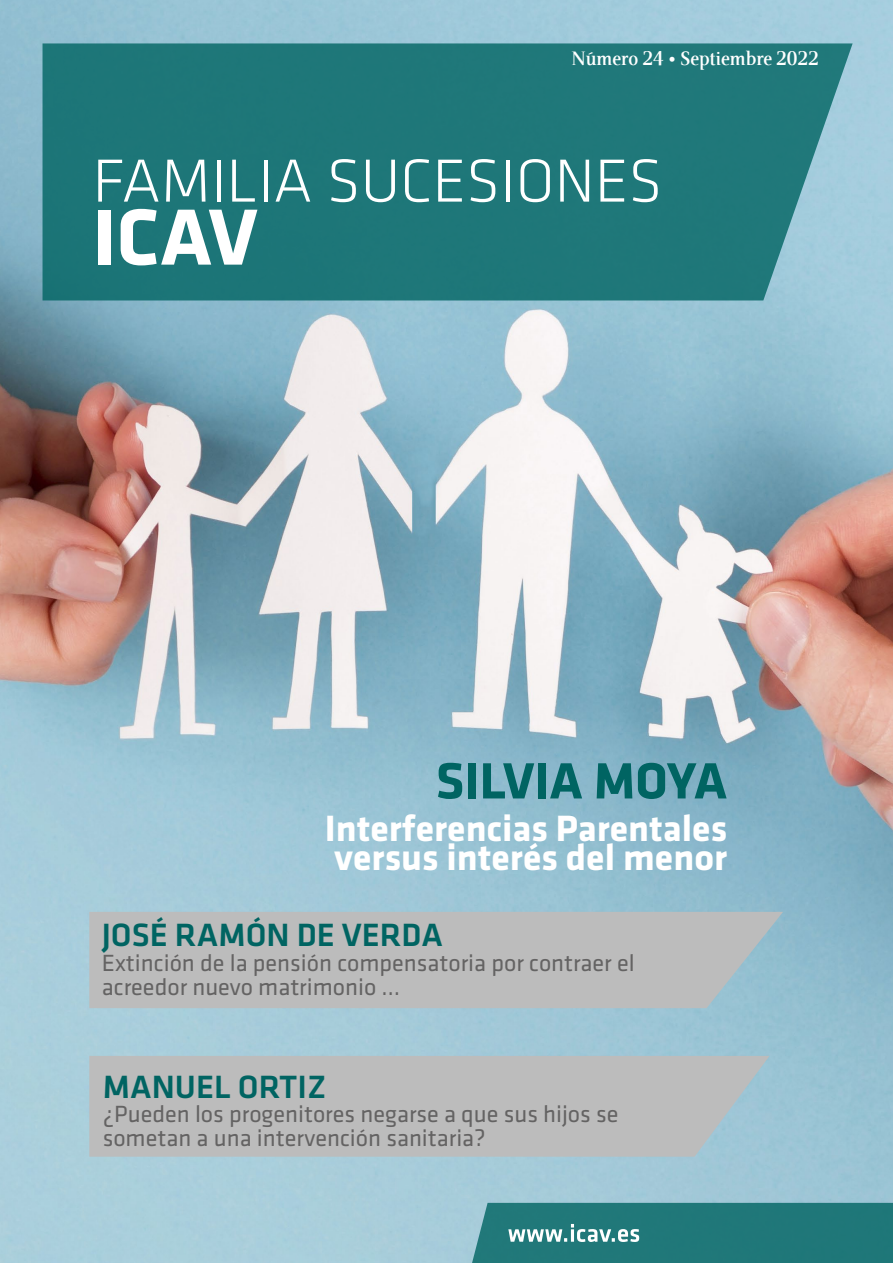
<style>
.page{position:relative;width:893px;height:1263px;background:#fff}
.page>*{position:absolute;margin:0;border:0;box-sizing:border-box;transform-origin:0 0}
.t1{font:700 82.5px "Klavika";color:#fff}
.t2{font:300 63px "Klavika";color:#fff}
.t3{font:700 52.8px "Klavika";color:#006462}
.t4{font:700 37.95px/28.5px "Klavika";color:#fff}
.t5{font:500 33.45px "Klavika";color:#006462}
.t6{font:24.3px/24.3px "Klavika";color:#646363}
.t7{font:600 19.5px "Veritas";color:#fff}
</style>
<div class="page">
<img style="left:0;top:0;width:893px;height:1263px">
<div style="left:43px;top:43px;width:810px;height:257px;background:#1e7779"></div>
<svg style="left:469px;top:1203px;width:424px;height:60px;background:#2a7e80"></svg>
<div style="left:89px;top:912px;width:694px;height:96px;background:#bcbcbc"></div>
<div style="left:89px;top:1056px;width:681px;height:101px;background:#bcbcbc"></div>
<p class="t7" style="left:571px;top:48px;width:249px">Número 24 • Septiembre 2022</p>
<h2 class="t2" style="left:93px;top:146px;width:571px">FAMILIA SUCESIONES</h2>
<h1 class="t1" style="left:93px;top:192px;width:166px">ICAV</h1>
<h3 class="t3" style="left:436px;top:752px;width:293px">SILVIA MOYA</h3>
<h3 class="t4" style="left:325px;top:815px;width:404px">Interferencias Parentales versus interés del menor</h3>
<h3 class="t5" style="left:102px;top:917px;width:343px">JOSÉ RAMÓN DE VERDA</h3>
<p class="t6" style="left:102px;top:951px;width:534px">Extinción de la pensión compensatoria por contraer el acreedor nuevo matrimonio …</p>
<h3 class="t5" style="left:103px;top:1068px;width:225px">MANUEL ORTIZ</h3>
<p class="t6" style="left:103px;top:1102px;width:517px">¿Pueden los progenitores negarse a que sus hijos se sometan a una intervención sanitaria?</p>
</div>
